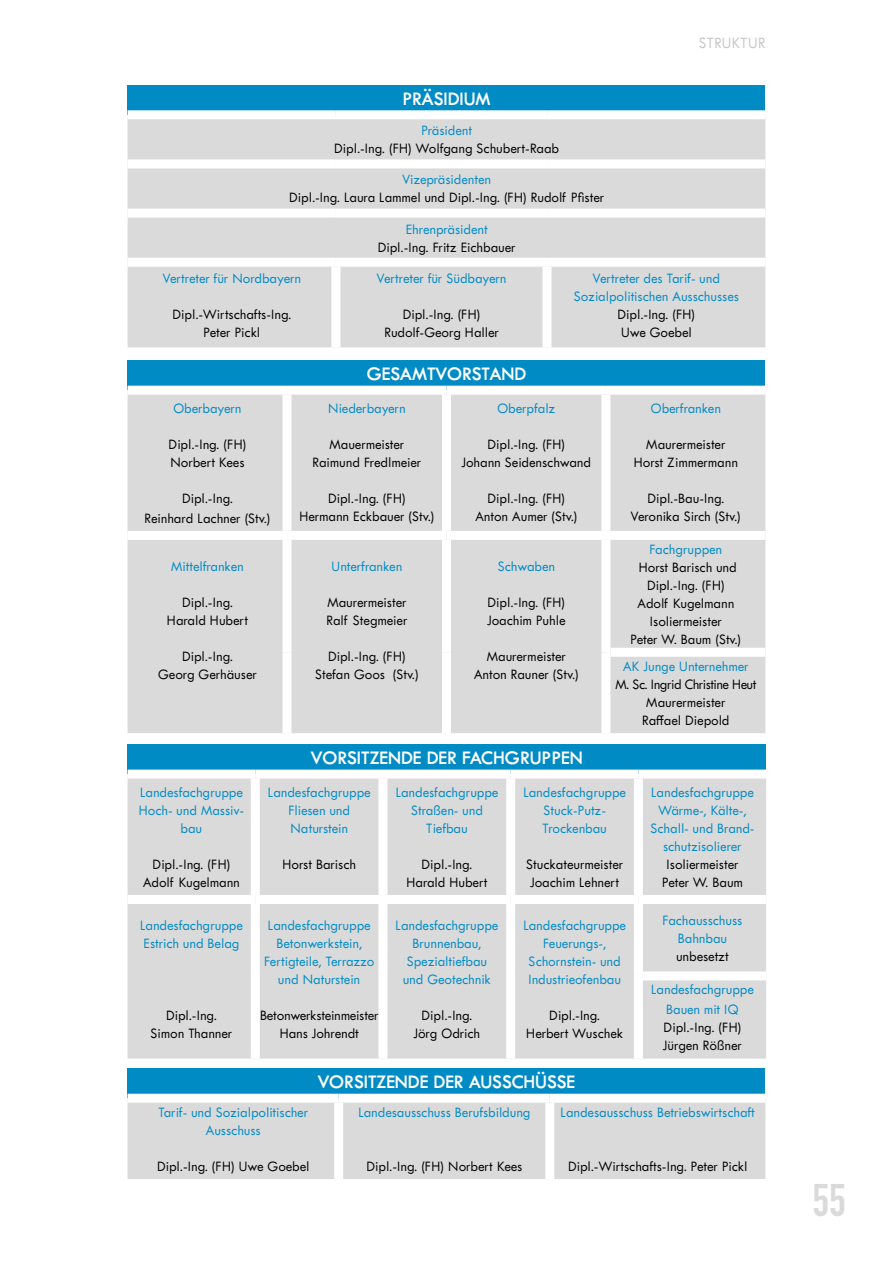
<style>
.page{position:relative;width:893px;height:1263px;background:#fff}
.page>*{position:absolute;margin:0;border:0;box-sizing:border-box;transform-origin:0 0}
.t1{font:45px "DIN Engschrift LT";color:#dadada}
.t2{font:600 19.5px "Tw Cen MT Std";color:#fff}
.t3{font:500 16.5px "Tw Cen MT Std Semi";color:#c6c6c6}
.t4{font:500 15px/18px "Tw Cen MT Std Semi";color:#000;text-align:center}
.t5{font:500 15px/18px "Tw Cen MT Std Semi";color:#008bc5;text-align:center}
</style>
<div class="page">
<div style="left:128px;top:85px;width:637px;height:30px;background:#008bc5"></div>
<div style="left:128px;top:119px;width:637px;height:40px;background:#dadada"></div>
<div style="left:128px;top:168px;width:637px;height:179px;background:#dadada"></div>
<div style="left:128px;top:110px;width:208px;height:9px;background:#fff"></div>
<div style="left:336px;top:110px;width:211px;height:9px;background:#fff"></div>
<div style="left:547px;top:110px;width:218px;height:9px;background:#fff"></div>
<div style="left:128px;top:209px;width:208px;height:9px;background:#fff"></div>
<div style="left:336px;top:209px;width:211px;height:9px;background:#fff"></div>
<div style="left:547px;top:209px;width:218px;height:9px;background:#fff"></div>
<div style="left:128px;top:258px;width:208px;height:9px;background:#fff"></div>
<div style="left:336px;top:258px;width:211px;height:9px;background:#fff"></div>
<div style="left:331px;top:267px;width:9px;height:80px;background:#fff"></div>
<div style="left:547px;top:258px;width:218px;height:9px;background:#fff"></div>
<div style="left:543px;top:267px;width:9px;height:80px;background:#fff"></div>
<div style="left:128px;top:360px;width:637px;height:30px;background:#008bc5"></div>
<div style="left:128px;top:395px;width:637px;height:136px;background:#dadada"></div>
<div style="left:128px;top:540px;width:637px;height:193px;background:#dadada"></div>
<div style="left:128px;top:386px;width:159px;height:9px;background:#fff"></div>
<div style="left:287px;top:386px;width:159px;height:9px;background:#fff"></div>
<div style="left:446px;top:386px;width:160px;height:9px;background:#fff"></div>
<div style="left:606px;top:386px;width:159px;height:9px;background:#fff"></div>
<div style="left:610px;top:648px;width:155px;height:9px;background:#fff"></div>
<div style="left:283px;top:395px;width:9px;height:136px;background:#fff"></div>
<div style="left:442px;top:395px;width:9px;height:136px;background:#fff"></div>
<div style="left:601px;top:395px;width:9px;height:136px;background:#fff"></div>
<div style="left:283px;top:540px;width:9px;height:112px;background:#fff"></div>
<div style="left:442px;top:540px;width:9px;height:112px;background:#fff"></div>
<div style="left:601px;top:540px;width:9px;height:112px;background:#fff"></div>
<div style="left:283px;top:652px;width:9px;height:81px;background:#fff"></div>
<div style="left:442px;top:652px;width:9px;height:81px;background:#fff"></div>
<div style="left:601px;top:652px;width:9px;height:81px;background:#fff"></div>
<div style="left:128px;top:744px;width:638px;height:30px;background:#008bc5"></div>
<div style="left:128px;top:778px;width:638px;height:117px;background:#dadada"></div>
<div style="left:128px;top:904px;width:638px;height:154px;background:#dadada"></div>
<div style="left:128px;top:769px;width:127px;height:9px;background:#fff"></div>
<div style="left:255px;top:769px;width:128px;height:9px;background:#fff"></div>
<div style="left:383px;top:769px;width:128px;height:9px;background:#fff"></div>
<div style="left:511px;top:769px;width:127px;height:9px;background:#fff"></div>
<div style="left:638px;top:769px;width:128px;height:9px;background:#fff"></div>
<div style="left:643px;top:971px;width:123px;height:9px;background:#fff"></div>
<div style="left:251px;top:778px;width:9px;height:117px;background:#fff"></div>
<div style="left:378px;top:778px;width:9px;height:117px;background:#fff"></div>
<div style="left:506px;top:778px;width:9px;height:117px;background:#fff"></div>
<div style="left:634px;top:778px;width:9px;height:117px;background:#fff"></div>
<div style="left:251px;top:904px;width:9px;height:72px;background:#fff"></div>
<div style="left:378px;top:904px;width:9px;height:72px;background:#fff"></div>
<div style="left:506px;top:904px;width:9px;height:72px;background:#fff"></div>
<div style="left:634px;top:904px;width:9px;height:72px;background:#fff"></div>
<div style="left:251px;top:976px;width:9px;height:82px;background:#fff"></div>
<div style="left:378px;top:976px;width:9px;height:82px;background:#fff"></div>
<div style="left:506px;top:976px;width:9px;height:82px;background:#fff"></div>
<div style="left:634px;top:976px;width:9px;height:82px;background:#fff"></div>
<div style="left:128px;top:1068px;width:637px;height:30px;background:#008bc5"></div>
<div style="left:128px;top:1103px;width:637px;height:76px;background:#dadada"></div>
<div style="left:128px;top:1094px;width:211px;height:9px;background:#fff"></div>
<div style="left:339px;top:1094px;width:211px;height:9px;background:#fff"></div>
<div style="left:550px;top:1094px;width:215px;height:9px;background:#fff"></div>
<div style="left:334px;top:1103px;width:9px;height:76px;background:#fff"></div>
<div style="left:545px;top:1103px;width:9px;height:76px;background:#fff"></div>
<p class="t3" style="left:698px;top:34px;width:68px">STRUKTUR</p>
<h2 class="t2" style="left:402px;top:88px;width:90px">PRÄSIDIUM</h2>
<p class="t5" style="left:421px;top:122px;width:52px">Präsident</p>
<p class="t4" style="left:334px;top:140px;width:227px">Dipl.-Ing. (FH) Wolfgang Schubert-Raab</p>
<p class="t5" style="left:402px;top:171px;width:90px">Vizepräsidenten</p>
<p class="t4" style="left:289px;top:189px;width:317px">Dipl.-Ing. Laura Lammel und Dipl.-Ing. (FH) Rudolf Pfister</p>
<p class="t5" style="left:405px;top:220px;width:84px">Ehrenpräsident</p>
<p class="t4" style="left:377px;top:238px;width:140px">Dipl.-Ing. Fritz Eichbauer</p>
<p class="t5" style="left:162px;top:269px;width:140px">Vertreter für Nordbayern</p>
<p class="t4" style="left:172px;top:305px;width:121px">Dipl.-Wirtschafts-Ing.<br>Peter Pickl</p>
<p class="t5" style="left:376px;top:269px;width:131px">Vertreter für Südbayern</p>
<p class="t4" style="left:384px;top:305px;width:116px">Dipl.-Ing. (FH)<br>Rudolf-Georg Haller</p>
<p class="t5" style="left:573px;top:269px;width:167px">Vertreter des Tarif- und<br>Sozialpolitischen Ausschusses</p>
<p class="t4" style="left:617px;top:305px;width:80px;text-align:left">Dipl.-Ing. (FH)<br>Uwe Goebel</p>
<p class="t5" style="left:173px;top:399px;width:70px">Oberbayern</p>
<p class="t4" style="left:168px;top:435px;width:80px;text-align:left">Dipl.-Ing. (FH)<br>Norbert Kees</p>
<p class="t4" style="left:144px;top:488px;width:128px;line-height:19.8px">Dipl.-Ing.<br>Reinhard Lachner (Stv.)</p>
<p class="t5" style="left:171px;top:557px;width:74px">Mittelfranken</p>
<p class="t4" style="left:167px;top:593px;width:83px">Dipl.-Ing.<br>Harald Hubert</p>
<p class="t4" style="left:158px;top:647px;width:100px">Dipl.-Ing.<br>Georg Gerhäuser</p>
<h2 class="t2" style="left:367px;top:363px;width:161px">GESAMTVORSTAND</h2>
<p class="t5" style="left:328px;top:399px;width:79px">Niederbayern</p>
<p class="t4" style="left:312px;top:435px;width:110px">Mauermeister<br>Raimund Fredlmeier</p>
<p class="t4" style="left:299px;top:489px;width:137px">Dipl.-Ing. (FH)<br>Hermann Eckbauer (Stv.)</p>
<p class="t5" style="left:331px;top:557px;width:72px">Unterfranken</p>
<p class="t4" style="left:326px;top:593px;width:83px;text-align:left">Maurermeister<br>Ralf Stegmeier</p>
<p class="t4" style="left:315px;top:647px;width:105px">Dipl.-Ing. (FH)<br>Stefan Goos (Stv.)</p>
<p class="t5" style="left:497px;top:399px;width:60px">Oberpfalz</p>
<p class="t4" style="left:461px;top:435px;width:131px">Dipl.-Ing. (FH)<br>Johann Seidenschwand</p>
<p class="t4" style="left:475px;top:489px;width:104px">Dipl.-Ing. (FH)<br>Anton Aumer (Stv.)</p>
<p class="t5" style="left:497px;top:557px;width:59px">Schwaben</p>
<p class="t4" style="left:487px;top:593px;width:80px;text-align:left">Dipl.-Ing. (FH)<br>Joachim Puhle</p>
<p class="t4" style="left:474px;top:647px;width:107px">Maurermeister<br>Anton Rauner (Stv.)</p>
<h2 class="t2" style="left:311px;top:747px;width:273px">VORSITZENDE DER FACHGRUPPEN</h2>
<p class="t5" style="left:650px;top:399px;width:72px">Oberfranken</p>
<p class="t4" style="left:633px;top:435px;width:106px">Maurermeister<br>Horst Zimmermann</p>
<p class="t4" style="left:631px;top:489px;width:112px">Dipl.-Bau-Ing.<br>Veronika Sirch (Stv.)</p>
<p class="t5" style="left:649px;top:540px;width:75px">Fachgruppen</p>
<p class="t4" style="left:630px;top:558px;width:113px">Horst Barisch und<br>Dipl.-Ing. (FH)<br>Adolf Kugelmann<br>Isoliermeister<br>Peter W. Baum (Stv.)</p>
<p class="t5" style="left:623px;top:657px;width:127px">AK Junge Unternehmer</p>
<p class="t4" style="left:615px;top:675px;width:143px">M. Sc. Ingrid Christine Heut<br>Maurermeister<br>Raffael Diepold</p>
<p class="t5" style="left:138px;top:783px;width:107px">Landesfachgruppe<br>Hoch- und Massiv&shy;bau</p>
<p class="t4" style="left:143px;top:855px;width:99px">Dipl.-Ing. (FH)<br>Adolf Kugelmann</p>
<p class="t5" style="left:140px;top:916px;width:104px;text-align:left">Landesfachgruppe<br>Estrich und Belag</p>
<p class="t4" style="left:150px;top:1006px;width:84px">Dipl.-Ing.<br>Simon Thanner</p>
<p class="t5" style="left:268px;top:783px;width:104px">Landesfachgruppe<br>Fliesen und<br>Naturstein</p>
<p class="t4" style="left:282px;top:855px;width:75px">Horst Barisch</p>
<p class="t5" style="left:264px;top:916px;width:112px">Landesfachgruppe<br>Betonwerkstein,<br>Fertigteile, Terrazzo und Naturstein</p>
<p class="t4" style="left:260px;top:1006px;width:120px">Betonwerksteinmeister<br>Hans Johrendt</p>
<p class="t5" style="left:395px;top:783px;width:104px">Landesfachgruppe<br>Straßen- und<br>Tiefbau</p>
<p class="t4" style="left:406px;top:855px;width:83px">Dipl.-Ing.<br>Harald Hubert</p>
<p class="t5" style="left:395px;top:916px;width:104px">Landesfachgruppe<br>Brunnenbau,<br>Spezialtiefbau und Geotechnik</p>
<p class="t4" style="left:413px;top:1006px;width:68px">Dipl.-Ing.<br>Jörg Odrich</p>
<p class="t5" style="left:523px;top:783px;width:104px">Landesfachgruppe<br>Stuck-Putz-<br>Trockenbau</p>
<p class="t4" style="left:526px;top:855px;width:99px;text-align:left">Stuckateurmeister<br>Joachim Lehnert</p>
<p class="t5" style="left:523px;top:916px;width:104px">Landesfachgruppe<br>Feuerungs-,<br>Schornstein- und<br>Industrieofenbau</p>
<p class="t4" style="left:526px;top:1006px;width:99px">Dipl.-Ing.<br>Herbert Wuschek</p>
<h2 class="t2" style="left:318px;top:1071px;width:259px">VORSITZENDE DER AUSSCHÜSSE</h2>
<p class="t5" style="left:650px;top:783px;width:106px">Landesfachgruppe<br>Wärme-, Kälte-,<br>Schall- und Brand&shy;schutzisolierer</p>
<p class="t4" style="left:662px;top:855px;width:83px;text-align:left">Isoliermeister<br>Peter W. Baum</p>
<p class="t5" style="left:662px;top:911px;width:82px">Fachausschuss<br>Bahnbau</p>
<p class="t4" style="left:676px;top:947px;width:54px">unbesetzt</p>
<p class="t5" style="left:651px;top:980px;width:104px;line-height:19.8px">Landesfachgruppe<br>Bauen mit IQ</p>
<p class="t4" style="left:663px;top:1018px;width:81px;text-align:left">Dipl.-Ing. (FH)<br>Jürgen Rößner</p>
<p class="t5" style="left:158px;top:1103px;width:151px">Tarif- und Sozialpolitischer<br>Ausschuss</p>
<p class="t4" style="left:157px;top:1157px;width:154px">Dipl.-Ing. (FH) Uwe Goebel</p>
<p class="t5" style="left:358px;top:1103px;width:174px">Landesausschuss Berufsbildung</p>
<p class="t4" style="left:366px;top:1157px;width:158px">Dipl.-Ing. (FH) Norbert Kees</p>
<p class="t5" style="left:560px;top:1103px;width:196px">Landesausschuss Betriebswirtschaft</p>
<p class="t4" style="left:568px;top:1157px;width:181px">Dipl.-Wirtschafts-Ing. Peter Pickl</p>
<h1 class="t1" style="left:812px;top:1173px;width:35px">55</h1>
</div>
